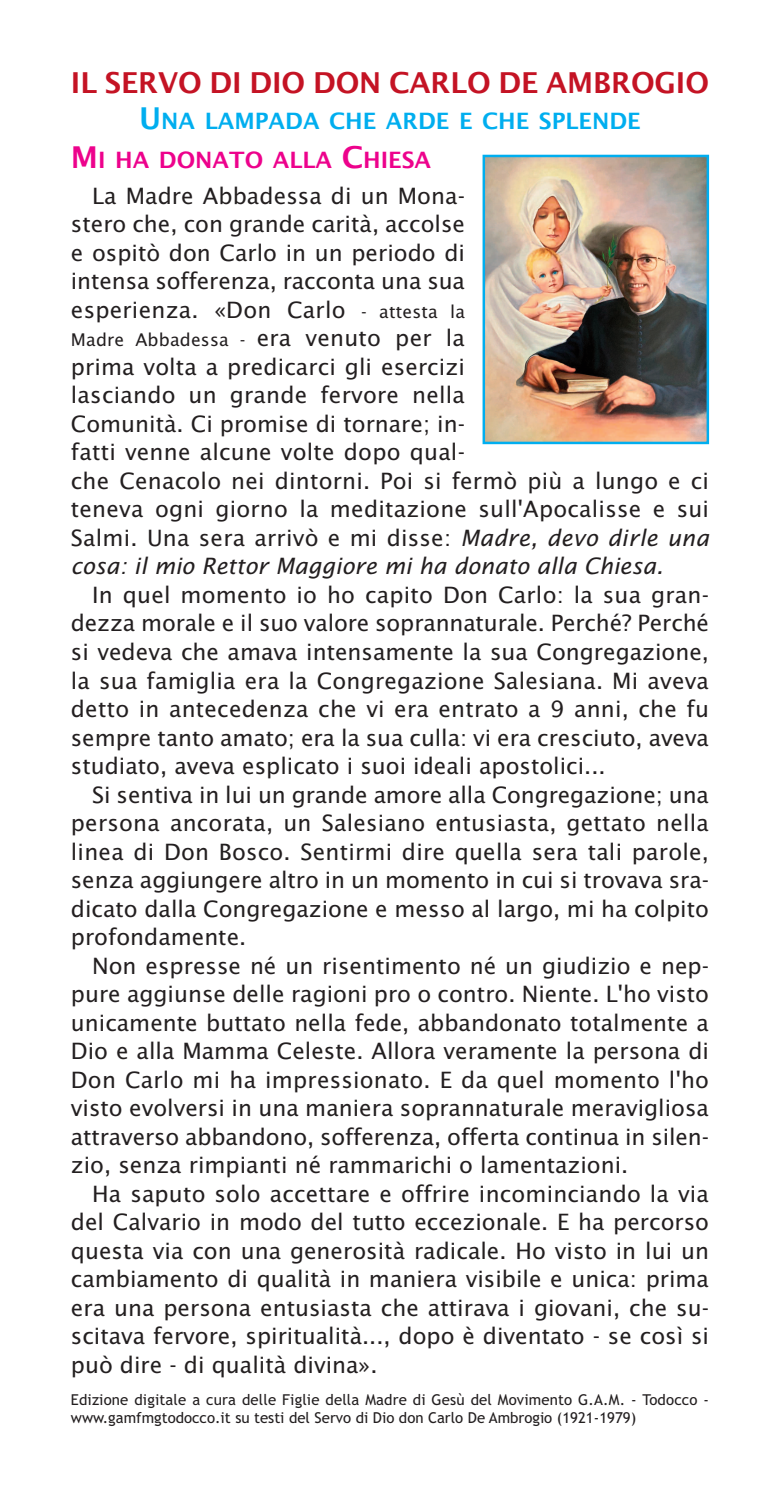
<style>
.page{position:relative;width:780px;height:1489px;background:#fff}
.page>*{position:absolute;margin:0;border:0;box-sizing:border-box;transform-origin:0 0}
.t1{font:600 28.75px "Lucida Sans";letter-spacing:-.005em;color:#c41324}
.t2{font:22.5px/28.5px "Lucida Sans";color:#231f20;text-align:justify}
.t3{font:600 22.5px/39.5px "Lucida Sans";color:#00aeef}
.t4{font:17.5px "Lucida Sans";letter-spacing:.01em;color:#231f20}
.t5{font:15px/18px "Trebuchet MS";letter-spacing:.01em;color:#231f20}
.s1{font-size:30px}
.s2{font-size:30px;color:#ed028c}
.s3{color:#ed028c}
.s4{font-size:17.5px}
.s5{font-size:22.5px}
.s6{font-style:italic}
</style>
<div class="page">
<img style="left:485px;top:158px;width:221px;height:283px">
<div style="left:482px;top:155px;width:227px;height:289px;border:2px solid #00aeef"></div>
<p class="t1" style="left:71px;top:66px;width:639px">IL SERVO DI DIO DON CARLO DE AMBROGIO</p>
<p class="t3" style="left:71px;top:101px;width:571px;text-indent:68px"><span class="s1">U</span>NA LAMPADA CHE ARDE E CHE SPLENDE<br><span class="s2">M</span><span class="s3">I HA DONATO ALLA</span> <span class="s2">C</span><span class="s3">HIESA</span></p>
<p class="t2" style="left:71px;top:182px;width:395px;text-indent:21px">La Madre Abbadessa di un Mona&shy;stero che, con grande carità, accolse e ospitò don Carlo in un periodo di intensa sofferenza, racconta una sua esperienza. «Don Carlo <span class="s4">- attesta la</span></p>
<p class="t4" style="left:71px;top:330px;width:395px">Madre Abbadessa - <span class="s5">era venuto per la</span></p>
<p class="t2" style="left:71px;top:353px;width:639px;text-align:left">prima volta a predicarci gli esercizi<br>lasciando un grande fervore nella<br>Comunità. Ci promise di tornare; in-<br>fatti venne alcune volte dopo qual-<br>che Cenacolo nei dintorni. Poi si fermò più a lungo e ci teneva ogni giorno la meditazione sull'Apocalisse e sui Salmi. Una sera arrivò e mi disse: <span class="s6">Madre, devo dirle una cosa: il mio Rettor Maggiore mi ha donato alla Chiesa.</span></p>
<p class="t2" style="left:71px;top:581px;width:639px;text-indent:21px">In quel momento io ho capito Don Carlo: la sua gran&shy;dezza morale e il suo valore soprannaturale. Perché? Perché si vedeva che amava intensamente la sua Congregazione, la sua famiglia era la Congregazione Salesiana. Mi aveva detto in antecedenza che vi era entrato a 9 anni, che fu sempre tanto amato; era la sua culla: vi era cresciuto, aveva studiato, aveva esplicato i suoi ideali apostolici...</p>
<p class="t2" style="left:71px;top:780px;width:639px;text-indent:21px">Si sentiva in lui un grande amore alla Congregazione; una persona ancorata, un Salesiano entusiasta, gettato nella linea di Don Bosco. Sentirmi dire quella sera tali parole, senza aggiungere altro in un momento in cui si trovava sra&shy;dicato dalla Congregazione e messo al largo, mi ha colpito profondamente.</p>
<p class="t2" style="left:71px;top:951px;width:639px;text-indent:21px">Non espresse né un risentimento né un giudizio e nep&shy;pure aggiunse delle ragioni pro o contro. Niente. L'ho visto unicamente buttato nella fede, abbandonato totalmente a Dio e alla Mamma Celeste. Allora veramente la persona di Don Carlo mi ha impressionato. E da quel momento l'ho visto evolversi in una maniera soprannaturale meravigliosa attraverso abbandono, sofferenza, offerta continua in silen&shy;zio, senza rimpianti né rammarichi o lamentazioni.</p>
<p class="t2" style="left:71px;top:1179px;width:639px;text-indent:21px">Ha saputo solo accettare e offrire incominciando la via del Calvario in modo del tutto eccezionale. E ha percorso questa via con una generosità radicale. Ho visto in lui un cambiamento di qualità in maniera visibile e unica: prima era una persona entusiasta che attirava i giovani, che su&shy;scitava fervore, spiritualità..., dopo è diventato - se così si può dire - di qualità divina».</p>
<p class="t5" style="left:71px;top:1391px;width:639px">Edizione digitale a cura delle Figlie della Madre di Gesù del Movimento G.A.M. - Todocco - www.gamfmgtodocco.it su testi del Servo di Dio don Carlo De Ambrogio (1921-1979)</p>
</div>
